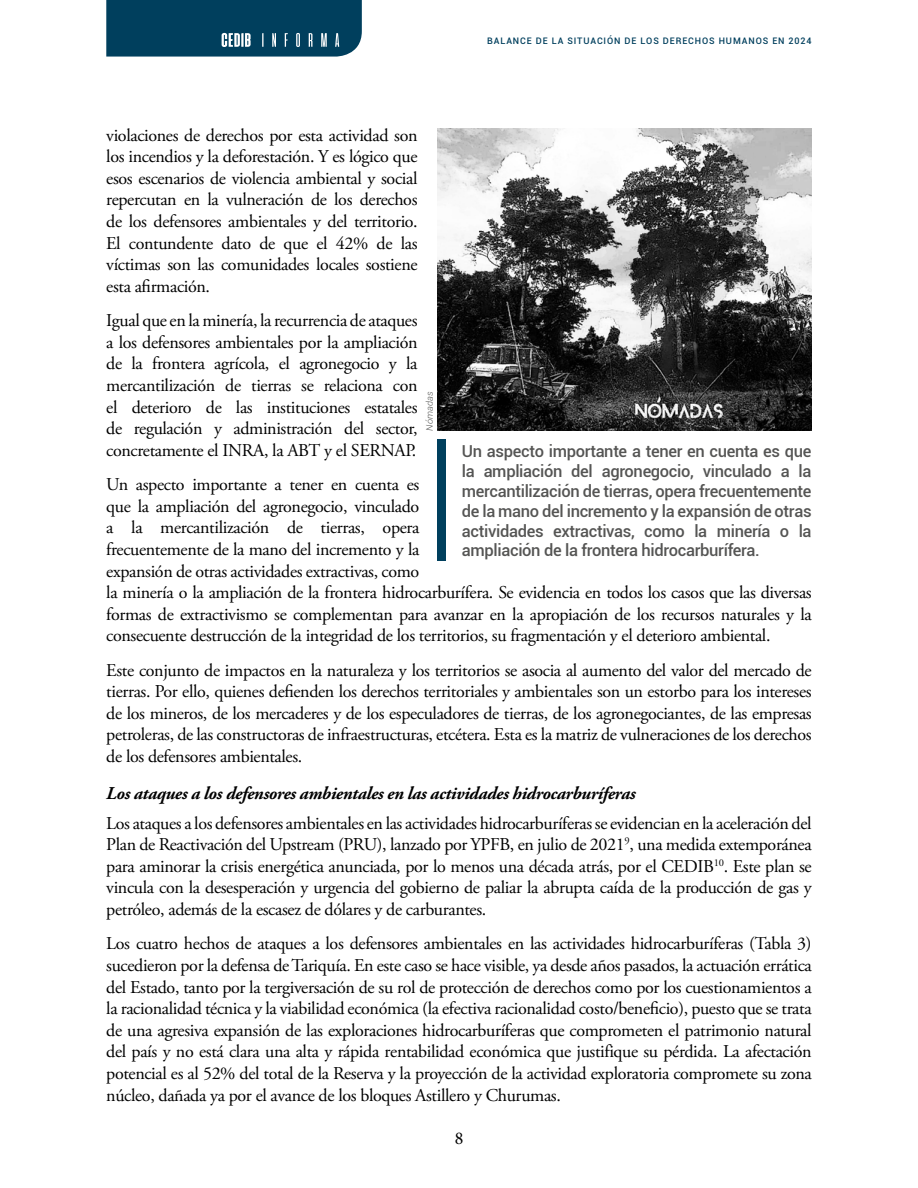
<style>
.page{position:relative;width:918px;height:1188px;background:#fff}
.page>*{position:absolute;margin:0;border:0;box-sizing:border-box;transform-origin:0 0}
.t1{font:18px/21.6px "Adobe Garamond Pro";letter-spacing:-.02em;color:#000;text-align:justify}
.t2{font:italic 700 18px "Adobe Garamond Pro";letter-spacing:-.02em;color:#000}
.t3{font:18px "Minion Pro";color:#000}
.t4{font:500 16.5px/19.8px "Roboto";letter-spacing:-.02em;color:#555554;text-align:justify}
.t5{font:500 9px "Roboto";letter-spacing:.1em;color:#003f5d}
.t6{font:italic 300 9px "Roboto";color:#555554}
</style>
<div class="page">
<svg style="left:106px;top:0;width:256px;height:57px;background:#0d4965"></svg>
<img style="left:437px;top:129px;width:375px;height:302px">
<div style="left:437px;top:440px;width:9px;height:121px;background:#003f5d"></div>
<p class="t5" style="left:487px;top:35px;width:326px">BALANCE DE LA SITUACIÓN DE LOS DERECHOS HUMANOS EN 2024</p>
<p class="t1" style="left:106px;top:125px;width:313px">violaciones de derechos por esta actividad son los incendios y la deforestación. Y es lógico que esos escenarios de violencia ambiental y social repercutan en la vulneración de los derechos de los defensores ambientales y del territorio.<br>El contundente dato de que el 42% de las víctimas son las comunidades locales sostiene esta afirmación.</p>
<p class="t1" style="left:106px;top:310px;width:313px">Igual que en la minería, la recurrencia de ataques a los defensores ambientales por la ampliación de la frontera agrícola, el agronegocio y la mercantilización de tierras se relaciona con el deterioro de las instituciones estatales de regulación y administración del sector, concretamente el INRA, la ABT y el SERNAP.</p>
<p class="t1" style="left:106px;top:474px;width:707px;text-align:left">Un aspecto importante a tener en cuenta es<br>que la ampliación del agronegocio, vinculado<br>a la mercantilización de tierras, opera<br>frecuentemente de la mano del incremento y la<br>expansión de otras actividades extractivas, como<br>la minería o la ampliación de la frontera hidrocarburífera. Se evidencia en todos los casos que las diversas formas de extractivismo se complementan para avanzar en la apropiación de los recursos naturales y la consecuente destrucción de la integridad de los territorios, su fragmentación y el deterioro ambiental.</p>
<p class="t1" style="left:106px;top:660px;width:707px">Este conjunto de impactos en la naturaleza y los territorios se asocia al aumento del valor del mercado de tierras. Por ello, quienes defienden los derechos territoriales y ambientales son un estorbo para los intereses de los mineros, de los mercaderes y de los especuladores de tierras, de los agronegociantes, de las empresas petroleras, de las constructoras de infraestructuras, etcétera. Esta es la matriz de vulneraciones de los derechos de los defensores ambientales.</p>
<p class="t2" style="left:106px;top:782px;width:531px">Los ataques a los defensores ambientales en las actividades hidrocarburíferas</p>
<p class="t1" style="left:106px;top:813px;width:707px">Los ataques a los defensores ambientales en las actividades hidrocarburíferas se evidencian en la aceleración del Plan de Reactivación del Upstream (PRU), lanzado por YPFB, en julio de 2021<sup>9</sup>, una medida extemporánea para aminorar la crisis energética anunciada, por lo menos una década atrás, por el CEDIB<sup>10</sup>. Este plan se vincula con la desesperación y urgencia del gobierno de paliar la abrupta caída de la producción de gas y petróleo, además de la escasez de dólares y de carburantes.</p>
<p class="t1" style="left:106px;top:934px;width:707px">Los cuatro hechos de ataques a los defensores ambientales en las actividades hidrocarburíferas (Tabla 3) sucedieron por la defensa de Tariquía. En este caso se hace visible, ya desde años pasados, la actuación errática del Estado, tanto por la tergiversación de su rol de protección de derechos como por los cuestionamientos a la racionalidad técnica y la viabilidad económica (la efectiva racionalidad costo/beneficio), puesto que se trata de una agresiva expansión de las exploraciones hidrocarburíferas que comprometen el patrimonio natural del país y no está clara una alta y rápida rentabilidad económica que justifique su pérdida. La afectación potencial es al 52% del total de la Reserva y la proyección de la actividad exploratoria compromete su zona núcleo, dañada ya por el avance de los bloques Astillero y Churumas.</p>
<p class="t6" style="left:423px;top:431px;width:40px;rotate:-90deg">Nómadas</p>
<p class="t4" style="left:462px;top:441px;width:351px">Un aspecto importante a tener en cuenta es que la ampliación del agronegocio, vinculado a la mercantilización de tierras, opera frecuentemente de la mano del incremento y la expansión de otras actividades extractivas, como la minería o la ampliación de la frontera hidrocarburífera.</p>
<p class="t3" style="left:455px;top:1126px;width:10px">8</p>
</div>
